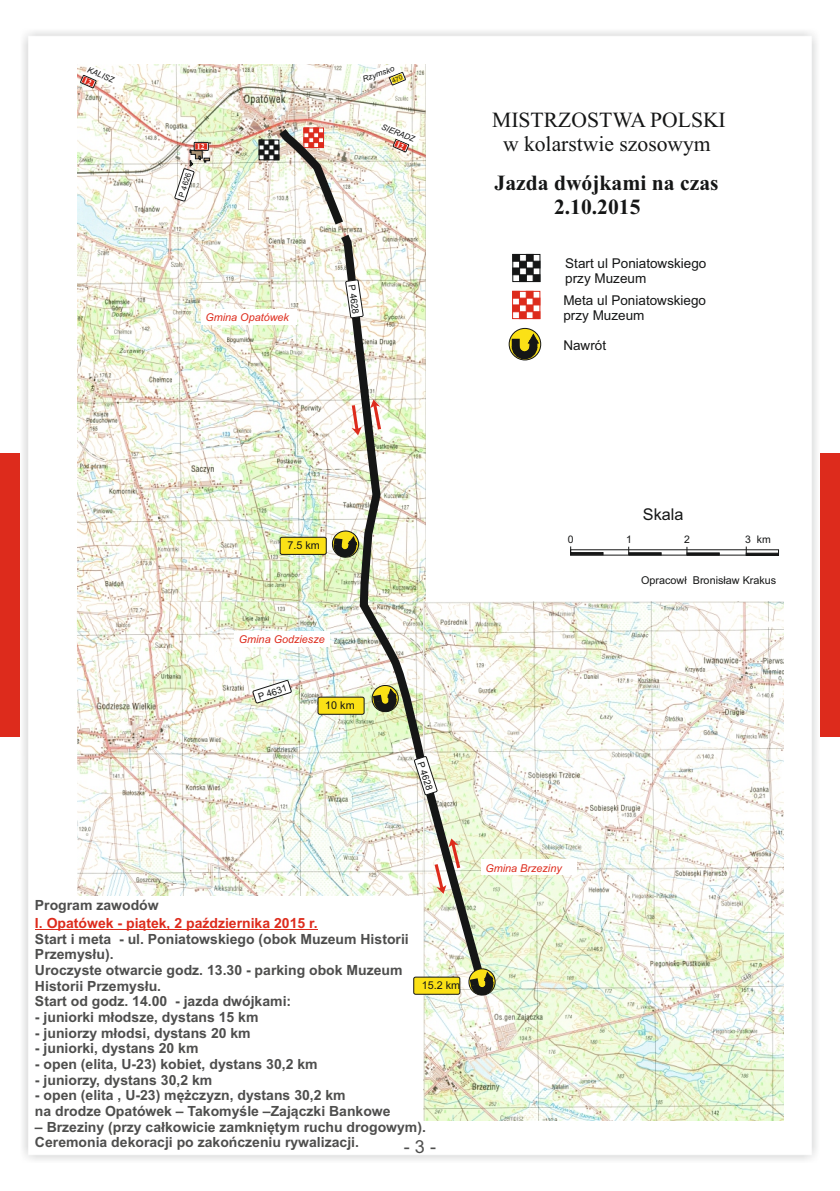
<style>
.page{position:relative;width:840px;height:1191px;background:#fff}
.page>*{position:absolute;margin:0;border:0;box-sizing:border-box;transform-origin:0 0}
.t1{font:21.6px/24px "Times New Roman";color:#151616;text-align:center}
.t2{font:700 21.6px/24px "Times New Roman";color:#151616}
.t3{font:18px "Arial";color:#4e4e4d}
.t4{font:16.2px "Arial";color:#151616}
.t5{font:700 14px/15.6px "Arial";color:#4e4e4d}
.t6{font:700 14px "Arial";color:#dd2b1c}
.t7{font:13.4px/15px "Arial";color:#151616}
.t8{font:italic 10.8px "Arial";color:#dd2b1c}
.t9{font:10.8px "Arial";color:#151616}
.t10{font:10.4px "Arial";color:#151616}
.t11{font:9.4px "Arial";color:#151616}
.t12{font:italic 8px "Arial";color:#151616}
.t13{font:8px "Arial";color:#151616}
.t14{font:700 7.8px "Times New Roman";color:#fff}
</style>
<div class="page">
<div style="left:0;top:454px;width:839px;height:283px;background:#dd2b1c"></div>
<img style="left:20px;top:31px;width:799px;height:1129px">
<img style="left:77px;top:65px;width:348px;height:830px">
<img style="left:423px;top:601px;width:359px;height:519px">
<svg style="left:570px;top:546px;width:33px;height:10px"></svg>
<svg style="left:628px;top:546px;width:33px;height:9px"></svg>
<svg style="left:686px;top:546px;width:33px;height:9px"></svg>
<svg style="left:745px;top:546px;width:33px;height:10px"></svg>
<svg style="left:258px;top:140px;width:13px;height:20px"></svg>
<svg style="left:194px;top:142px;width:14px;height:9px"></svg>
<div style="left:195px;top:143px;width:12px;height:7px;background:#dd2b1c"></div>
<svg style="left:174px;top:149px;width:36px;height:52px"></svg>
<div style="left:200px;top:310px;width:96px;height:15px;background:#fff"></div>
<div style="left:234px;top:631px;width:95px;height:15px;background:#fff"></div>
<div style="left:480px;top:859px;width:96px;height:16px;background:#fff"></div>
<svg style="left:271px;top:120px;width:221px;height:876px"></svg>
<svg style="left:464px;top:967px;width:34px;height:33px"></svg>
<svg style="left:329px;top:530px;width:32px;height:29px"></svg>
<svg style="left:367px;top:684px;width:35px;height:33px"></svg>
<svg style="left:345px;top:276px;width:18px;height:47px"></svg>
<svg style="left:413px;top:756px;width:24px;height:39px"></svg>
<svg style="left:252px;top:680px;width:40px;height:23px"></svg>
<svg style="left:434px;top:838px;width:26px;height:56px"></svg>
<svg style="left:351px;top:405px;width:10px;height:30px"></svg>
<svg style="left:370px;top:399px;width:11px;height:30px"></svg>
<svg style="left:512px;top:291px;width:28px;height:28px"></svg>
<svg style="left:512px;top:254px;width:28px;height:28px"></svg>
<svg style="left:508px;top:328px;width:32px;height:32px"></svg>
<svg style="left:507px;top:331px;width:34px;height:32px"></svg>
<div style="left:280px;top:537px;width:46px;height:17px;background:#fbe116;border:1px solid #151616;border-radius:2px"></div>
<div style="left:317px;top:697px;width:47px;height:17px;background:#fbe116;border:1px solid #151616;border-radius:2px"></div>
<div style="left:413px;top:977px;width:47px;height:17px;background:#fbe116;border:1px solid #151616;border-radius:2px"></div>
<hr style="left:35px;top:929px;width:282px;height:1px;background:#dd2b1c">
<svg style="left:378px;top:121px;width:42px;height:31px"></svg>
<svg style="left:80px;top:64px;width:46px;height:26px"></svg>
<svg style="left:359px;top:61px;width:47px;height:25px"></svg>
<p class="t12" style="left:89px;top:67px;width:29px;rotate:22deg">KALISZ</p>
<p class="t12" style="left:361px;top:76px;width:35px;rotate:-19deg">Rzymsko</p>
<p class="t14" style="left:197px;top:144px;width:9px">12</p>
<p class="t13" style="left:178px;top:196px;width:26px;rotate:-72deg">P 4626</p>
<p class="t8" style="left:205px;top:313px;width:85px">Gmina Opatówek</p>
<p class="t12" style="left:383px;top:124px;width:37px;rotate:22deg">SIERADZ</p>
<p class="t11" style="left:355px;top:284px;width:31px;rotate:82deg">P 4628</p>
<h1 class="t1" style="left:492px;top:110px;width:235px">MISTRZOSTWA POLSKI w kolarstwie szosowym</h1>
<h1 class="t2" style="left:553px;top:173px;width:166px;text-indent:-59px">Jazda dwójkami na czas<br>2.10.2015</h1>
<p class="t7" style="left:565px;top:257px;width:143px">Start ul Poniatowskiego przy Muzeum</p>
<p class="t7" style="left:563px;top:294px;width:144px">Meta ul Poniatowskiego przy Muzeum</p>
<p class="t7" style="left:563px;top:339px;width:44px">Nawrót</p>
<p class="t9" style="left:287px;top:541px;width:34px">7.5 km</p>
<p class="t8" style="left:239px;top:635px;width:87px">Gmina Godziesze</p>
<p class="t11" style="left:257px;top:693px;width:31px;rotate:-18deg">P 4631</p>
<p class="t9" style="left:325px;top:701px;width:31px">10 km</p>
<p class="t11" style="left:424px;top:761px;width:31px;rotate:72deg">P 4628</p>
<p class="t4" style="left:642px;top:508px;width:42px">Skala</p>
<p class="t10" style="left:567px;top:536px;width:7px">0</p>
<p class="t10" style="left:625px;top:536px;width:7px">1</p>
<p class="t10" style="left:683px;top:536px;width:7px">2</p>
<p class="t10" style="left:744px;top:536px;width:27px">3 km</p>
<p class="t9" style="left:640px;top:576px;width:137px">Opracowł Bronisław Krakus</p>
<p class="t5" style="left:35px;top:898px;width:125px">Program zawodów</p>
<p class="t6" style="left:35px;top:918px;width:284px">I. Opatówek - piątek, 2 października 2015 r.</p>
<p class="t5" style="left:35px;top:932px;width:375px">Start i meta - ul. Poniatowskiego (obok Muzeum Historii Przemysłu).<br>Uroczyste otwarcie godz. 13.30 - parking obok Muzeum Historii Przemysłu.<br>Start od godz. 14.00 - jazda dwójkami:</p>
<p class="t5" style="left:35px;top:1010px;width:225px">- juniorki młodsze, dystans 15 km</p>
<p class="t5" style="left:35px;top:1026px;width:217px">- juniorzy młodsi, dystans 20 km</p>
<p class="t5" style="left:35px;top:1042px;width:165px">- juniorki, dystans 20 km</p>
<p class="t5" style="left:35px;top:1057px;width:284px">- open (elita, U-23) kobiet, dystans 30,2 km</p>
<p class="t5" style="left:35px;top:1073px;width:179px">- juniorzy, dystans 30,2 km</p>
<p class="t5" style="left:35px;top:1088px;width:357px">- open (elita , U-23) mężczyzn, dystans 30,2 km<br>na drodze Opatówek – Takomyśle –Zajączki Bankowe</p>
<p class="t5" style="left:35px;top:1120px;width:392px">– Brzeziny (przy całkowicie zamkniętym ruchu drogowym).<br>Ceremonia dekoracji po zakończeniu rywalizacji.</p>
<p class="t9" style="left:421px;top:981px;width:40px">15.2 km</p>
<p class="t3" style="left:404px;top:1139px;width:34px">- 3 -</p>
<p class="t8" style="left:485px;top:863px;width:78px">Gmina Brzeziny</p>
</div>
